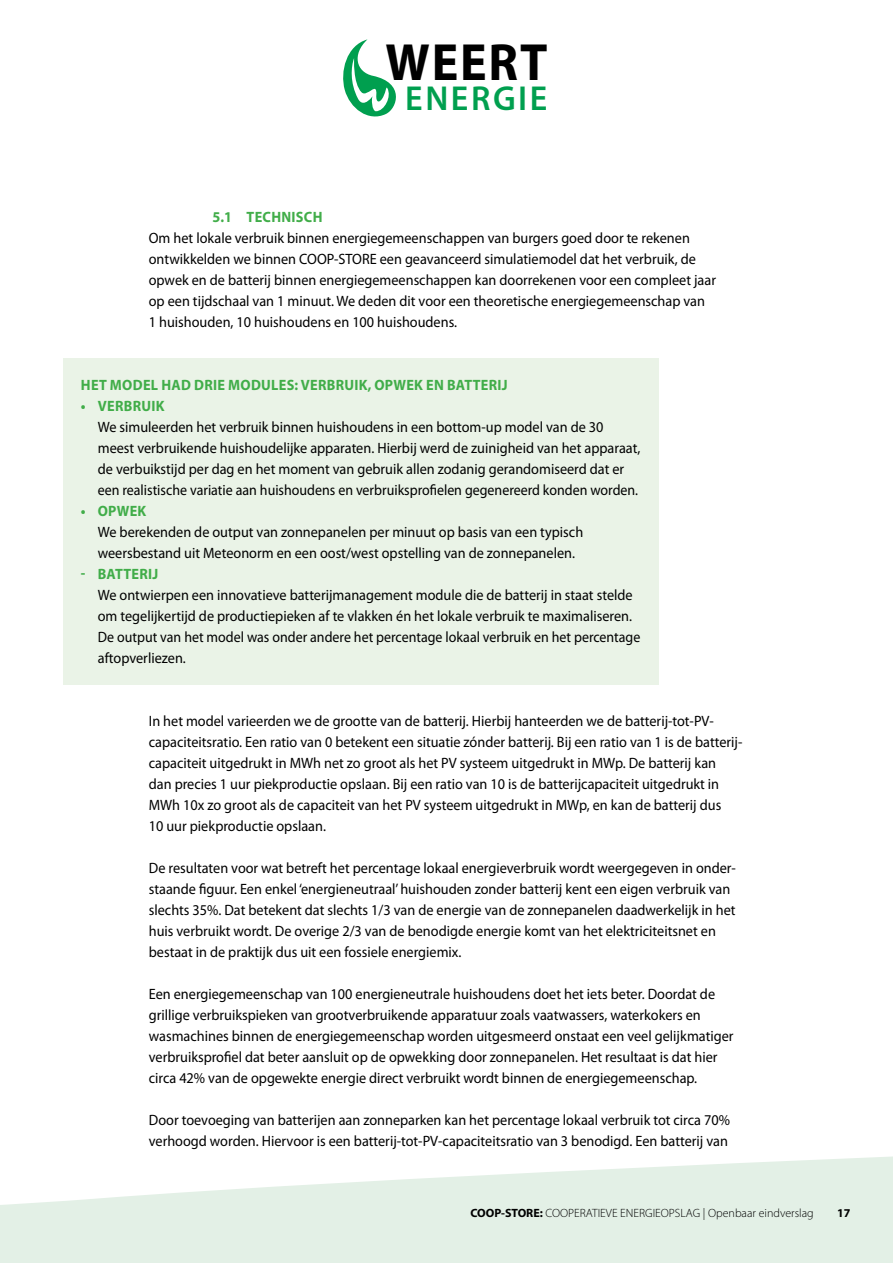
<style>
.page{position:relative;width:893px;height:1263px;background:#fff}
.page>*{position:absolute;margin:0;border:0;box-sizing:border-box;transform-origin:0 0}
.t1{font:700 52.65px "Myriad Pro";letter-spacing:.035em;color:#000;scale:.95 1}
.t2{font:600 34.8px "Myriad Pro";letter-spacing:.075em;color:#009f4f}
.t3{font:15px/21px "Myriad Pro";color:#000;scale:.95 1}
.t4{font:700 15px "Myriad Pro";letter-spacing:.02em;color:#41ad49;scale:.95 1}
.t5{font:300 12px "Myriad Pro";color:#000}
.t6{font:700 12px "Myriad Pro";color:#000}
.s1{font-weight:700}
</style>
<div class="page">
<svg style="left:35px;top:1156px;width:858px;height:107px;fill:#e3f0e6"></svg>
<div style="left:0;top:1203px;width:35px;height:60px;background:#e3f0e6"></div>
<svg style="left:343px;top:39px;width:53px;height:78px"></svg>
<div style="left:64px;top:358px;width:595px;height:326px;background:#eaf3e7"></div>
<h1 class="t1" style="left:386px;top:28px;width:172px">WEERT</h1>
<h2 class="t2" style="left:405px;top:76px;width:144px">ENERGIE</h2>
<p class="t4" style="left:213px;top:207px;width:92px">5.1 TECH NISCH</p>
<p class="t3" style="left:149px;top:227px;width:598px">Om het lokale verbruik binnen energiegemeenschappen van burgers goed door te rekenen ontwikkelden we binnen COOP-STORE een geavanceerd simulatiemodel dat het verbruik, de opwek en de batterij binnen energiegemeenschappen kan doorrekenen voor een compleet jaar op een tijdschaal van 1 minuut. We deden dit voor een theoretische energiegemeenschap van 1 huishouden, 10 huishoudens en 100 huishoudens.</p>
<p class="t4" style="left:81px;top:375px;width:251px">HET MODEL HAD DRIE MODULES: VERBRUI</p>
<p class="t4" style="left:359px;top:375px;width:120px">K, OPWEK EN BATTERI</p>
<p class="t4" style="left:502px;top:375px;width:8px">J</p>
<p class="t4" style="left:81px;top:396px;width:90px">• VERBRUIK</p>
<p class="t3" style="left:98px;top:416px;width:573px">We simuleerden het verbruik binnen huishoudens in een bottom-up model van de 30 meest verbruikende huishoudelijke apparaten. Hierbij werd de zuinigheid van het apparaat, de verbuikstijd per dag en het moment van gebruik allen zodanig gerandomiseerd dat er een realistische variatie aan huishoudens en verbruiksprofielen gegenereerd konden worden.</p>
<p class="t4" style="left:81px;top:501px;width:71px">• OPWEK</p>
<p class="t3" style="left:98px;top:521px;width:512px">We berekenden de output van zonnepanelen per minuut op basis van een typisch weersbestand uit Meteonorm en een oost/west opstelling van de zonnepanelen.</p>
<p class="t4" style="left:81px;top:564px;width:45px">- BATTERI</p>
<p class="t4" style="left:153px;top:564px;width:8px">J</p>
<p class="t3" style="left:98px;top:584px;width:573px">We ontwierpen een innovatieve batterijmanagement module die de batterij in staat stelde om tegelijkertijd de productiepieken af te vlakken én het lokale verbruik te maximaliseren.<br>De output van het model was onder andere het percentage lokaal verbruik en het percentage aftopverliezen.</p>
<p class="t3" style="left:149px;top:710px;width:626px">In het model varieerden we de grootte van de batterij. Hierbij hanteerden we de batterij-tot-PV&shy;capaciteitsratio. Een ratio van 0 betekent een situatie zónder batterij. Bij een ratio van 1 is de batterij&shy;capaciteit uitgedrukt in MWh net zo groot als het PV systeem uitgedrukt in MWp. De batterij kan dan precies 1 uur piekproductie opslaan. Bij een ratio van 10 is de batterijcapaciteit uitgedrukt in MWh 10x zo groot als de capaciteit van het PV systeem uitgedrukt in MWp, en kan de batterij dus<br>10 uur piekproductie opslaan.</p>
<p class="t3" style="left:149px;top:857px;width:619px">De resultaten voor wat betreft het percentage lokaal energieverbruik wordt weergegeven in onder&shy;staande figuur. Een enkel ‘energieneutraal’ huishouden zonder batterij kent een eigen verbruik van slechts 35%. Dat betekent dat slechts 1/3 van de energie van de zonnepanelen daadwerkelijk in het huis verbruikt wordt. De overige 2/3 van de benodigde energie komt van het elektriciteitsnet en bestaat in de praktijk dus uit een fossiele energiemix.</p>
<p class="t3" style="left:149px;top:983px;width:617px">Een energiegemeenschap van 100 energieneutrale huishoudens doet het iets beter. Doordat de grillige verbruikspieken van grootverbruikende apparatuur zoals vaatwassers, waterkokers en wasmachines binnen de energiegemeenschap worden uitgesmeerd onstaat een veel gelijkmatiger verbruiksprofiel dat beter aansluit op de opwekking door zonnepanelen. Het resultaat is dat hier circa 42% van de opgewekte energie direct verbruikt wordt binnen de energiegemeenschap.</p>
<p class="t3" style="left:149px;top:1109px;width:613px">Door toevoeging van batterijen aan zonneparken kan het percentage lokaal verbruik tot circa 70% verhoogd worden. Hiervoor is een batterij-tot-PV-capaciteitsratio van 3 benodigd. Een batterij van</p>
<p class="t5" style="left:470px;top:1205px;width:345px"><span class="s1">COOP-STORE:</span> COOPERATIEVE ENERGIEOPSLAG | Openbaar eindverslag</p>
<p class="t6" style="left:837px;top:1205px;width:15px">17</p>
</div>
